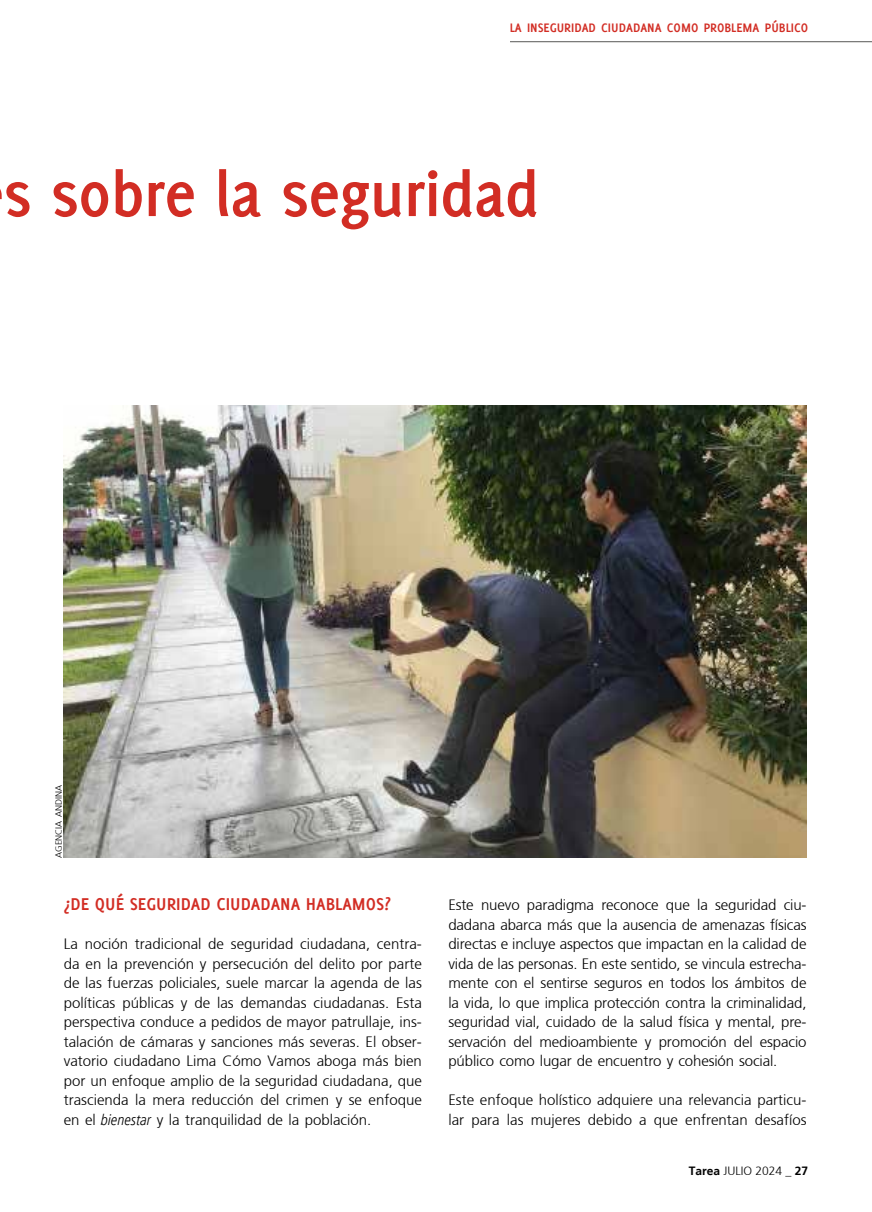
<style>
.page{position:relative;width:872px;height:1212px;background:#fff}
.page>*{position:absolute;margin:0;border:0;box-sizing:border-box;transform-origin:0 0}
.t1{font:700 67.5px "Delicious";letter-spacing:-.01em;color:#d22d24}
.t2{font:700 18.75px "Delicious";color:#d22d24}
.t3{font:300 15px/19.5px "Frutiger";color:#000;text-align:justify}
.t4{font:700 13.5px "Delicious";color:#d22d24}
.t5{font:300 12px "Frutiger";color:#000}
.t6{font:300 9px "Frutiger";color:#000}
.s1{font-family:"Frutiger LTW04 48 Light Cond It";font-weight:400}
.s2{font-weight:700}
</style>
<div class="page">
<hr style="left:510px;top:41px;width:362px;height:1px;background:#575756">
<img style="left:64px;top:405px;width:742px;height:453px">
<p class="t4" style="left:509px;top:20px;width:300px">LA INSEGURIDAD CIUDADANA COMO PROBLEMA PÚBLICO</p>
<h1 class="t1" style="left:3px;top:155px;width:537px">s sobre la seguridad</h1>
<p class="t6" style="left:53px;top:858px;width:74px;rotate:-90deg">AGENCIA ANDINA</p>
<p class="t2" style="left:64px;top:893px;width:329px">¿DE QUÉ SEGURIDAD CIUDADANA HABLAMOS?</p>
<p class="t3" style="left:64px;top:934px;width:360px">La noción tradicional de seguridad ciudadana, centra&shy;da en la prevención y persecución del delito por parte de las fuerzas policiales, suele marcar la agenda de las políticas públicas y de las demandas ciudadanas. Esta perspectiva conduce a pedidos de mayor patrullaje, ins&shy;talación de cámaras y sanciones más severas. El obser&shy;vatorio ciudadano Lima Cómo Vamos aboga más bien por un enfoque amplio de la seguridad ciudadana, que trascienda la mera reducción del crimen y se enfoque en el <span class="s1">bienestar</span> y la tranquilidad de la población.</p>
<p class="t3" style="left:448px;top:895px;width:360px">Este nuevo paradigma reconoce que la seguridad ciu&shy;dadana abarca más que la ausencia de amenazas físicas directas e incluye aspectos que impactan en la calidad de vida de las personas. En este sentido, se vincula estrecha&shy;mente con el sentirse seguros en todos los ámbitos de la vida, lo que implica protección contra la criminalidad, seguridad vial, cuidado de la salud física y mental, pre&shy;servación del medioambiente y promoción del espacio público como lugar de encuentro y cohesión social.</p>
<p class="t3" style="left:448px;top:1090px;width:360px">Este enfoque holístico adquiere una relevancia particu&shy;lar para las mujeres debido a que enfrentan desafíos</p>
<p class="t5" style="left:688px;top:1164px;width:121px"><span class="s2">Tarea</span> JULIO 2024 _ <span class="s2">27</span></p>
</div>
